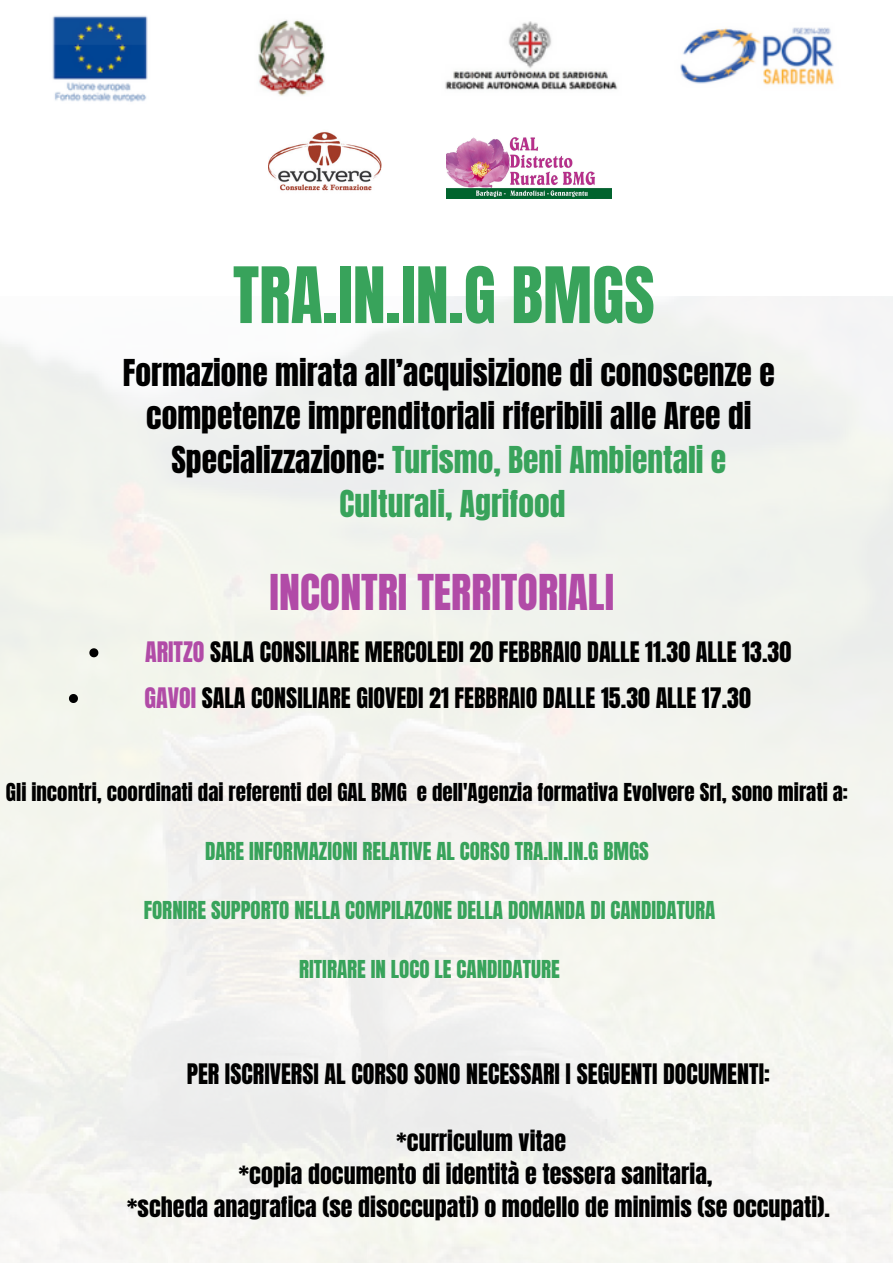
<style>
.page{position:relative;width:893px;height:1263px;background:#fff}
.page>*{position:absolute;margin:0;border:0;box-sizing:border-box;transform-origin:0 0}
.t1{font:66px "Anton";color:#38a35b}
.t2{font:42px "Anton";color:#b14ba7}
.t3{font:31.5px/43.9px "Anton";color:#000;text-align:center}
.t4{font:24px/33.2px "Anton";color:#000;text-align:center}
.t5{font:21px "Anton";color:#38a35b}
.t6{font:21px "Anton";color:#000}
.s1{color:#38a35b}
.s2{color:#b14ba7}
</style>
<div class="page">
<img style="left:52px;top:15px;width:782px;height:87px">
<img style="left:447px;top:137px;width:164px;height:61px">
<img style="left:268px;top:132px;width:113px;height:59px">
<svg style="left:89px;top:648px;width:9px;height:9px"></svg>
<svg style="left:69px;top:694px;width:9px;height:9px"></svg>
<h1 class="t1" style="left:233px;top:248px;width:423px">TRA.IN.IN.G BMGS</h1>
<h3 class="t3" style="left:123px;top:351px;width:653px">Formazione mirata all’acquisizione di conoscenze e competenze imprenditoriali riferibili alle Aree di Specializzazione: <span class="s1">Turismo, Beni Ambientali e Culturali, Agrifood</span></h3>
<h2 class="t2" style="left:269px;top:562px;width:346px">INCONTRI TERRITORIALI</h2>
<p class="t4" style="left:145px;top:635px;width:647px"><span class="s2">ARITZO</span> SALA CONSILIARE MERCOLEDI 20 FEBBRAIO DALLE 11.30 ALLE 13.30</p>
<p class="t4" style="left:144px;top:681px;width:608px"><span class="s2">GAVOI</span> SALA CONSILIARE GIOVEDI 21 FEBBRAIO DALLE 15.30 ALLE 17.30</p>
<p class="t6" style="left:6px;top:777px;width:843px">Gli incontri, coordinati dai referenti del GAL BMG e dell'Agenzia formativa Evolvere Srl, sono mirati a:</p>
<p class="t5" style="left:205px;top:836px;width:445px">DARE INFORMAZIONI RELATIVE AL CORSO TRA.IN.IN.G BMGS</p>
<p class="t5" style="left:144px;top:895px;width:573px">FORNIRE SUPPORTO NELLA COMPILAZONE DELLA DOMANDA DI CANDIDATURA</p>
<p class="t5" style="left:299px;top:954px;width:262px">RITIRARE IN LOCO LE CANDIDATURE</p>
<p class="t4" style="left:187px;top:1058px;width:585px">PER ISCRIVERSI AL CORSO SONO NECESSARI I SEGUENTI DOCUMENTI:</p>
<p class="t4" style="left:127px;top:1124px;width:704px">*curriculum vitae<br>*copia documento di identità e tessera sanitaria,<br>*scheda anagrafica (se disoccupati) o modello de minimis (se occupati).</p>
</div>
